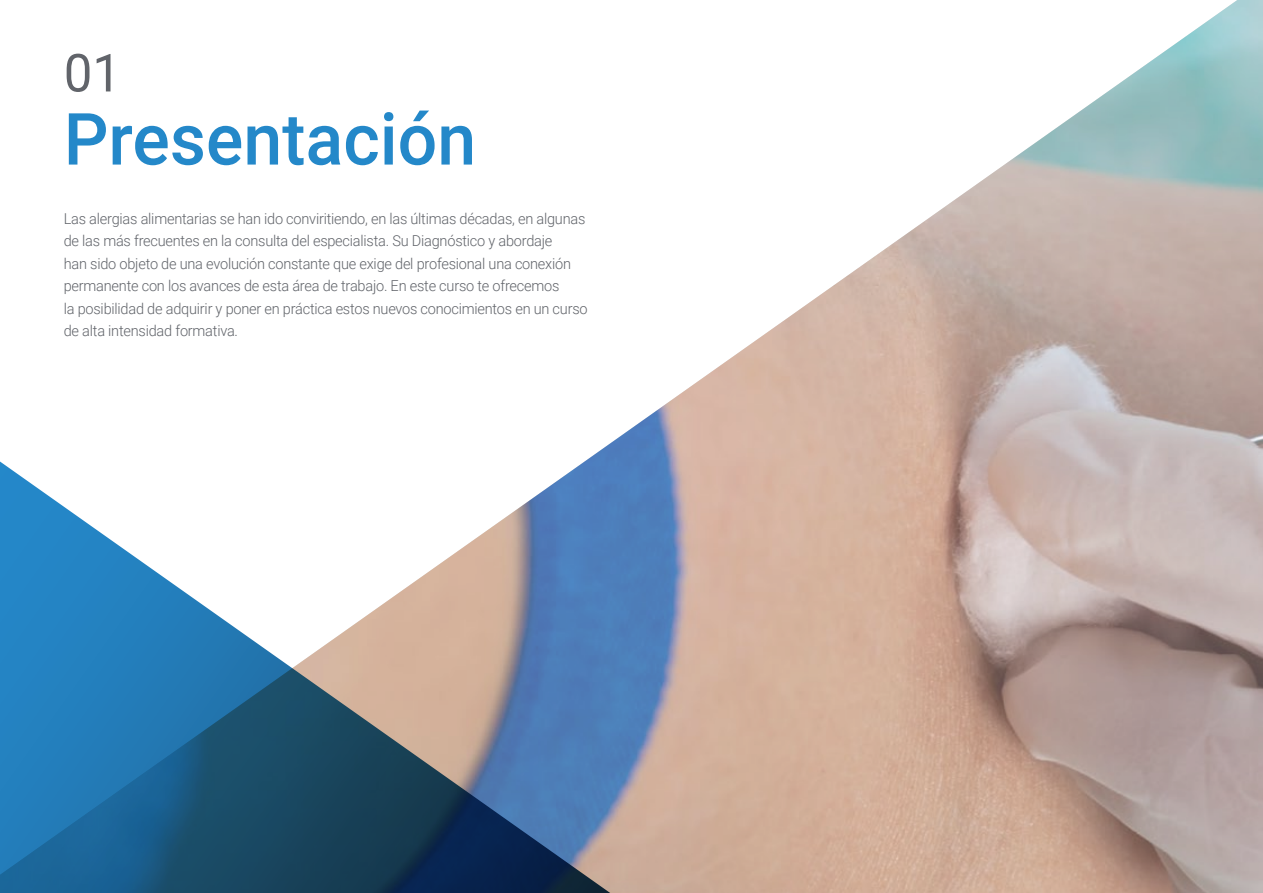
<style>
.page{position:relative;width:1263px;height:893px;background:#fff}
.page>*{position:absolute;margin:0;border:0;box-sizing:border-box;transform-origin:0 0}
.t1{font:500 72px "Roboto";color:#2488c9}
.t2{font:52.5px "Roboto";color:#61646a}
.t3{font:300 15px/22.5px "Roboto";letter-spacing:-.015em;color:#61646a}
</style>
<div class="page">
<img style="left:606px;top:0;width:657px;height:893px">
<svg style="left:0;top:446px;width:640px;height:447px"></svg>
<h2 class="t2" style="left:64px;top:36px;width:59px">01</h2>
<h1 class="t1" style="left:64px;top:89px;width:414px">Presentación</h1>
<p class="t3" style="left:64px;top:207px;width:525px">Las alergias alimentarias se han ido conviritiendo, en las últimas décadas, en algunas de las más frecuentes en la consulta del especialista. Su Diagnóstico y abordaje<br>han sido objeto de una evolución constante que exige del profesional una conexión permanente con los avances de esta área de trabajo. En este curso te ofrecemos<br>la posibilidad de adquirir y poner en práctica estos nuevos conocimientos en un curso de alta intensidad formativa.</p>
</div>
